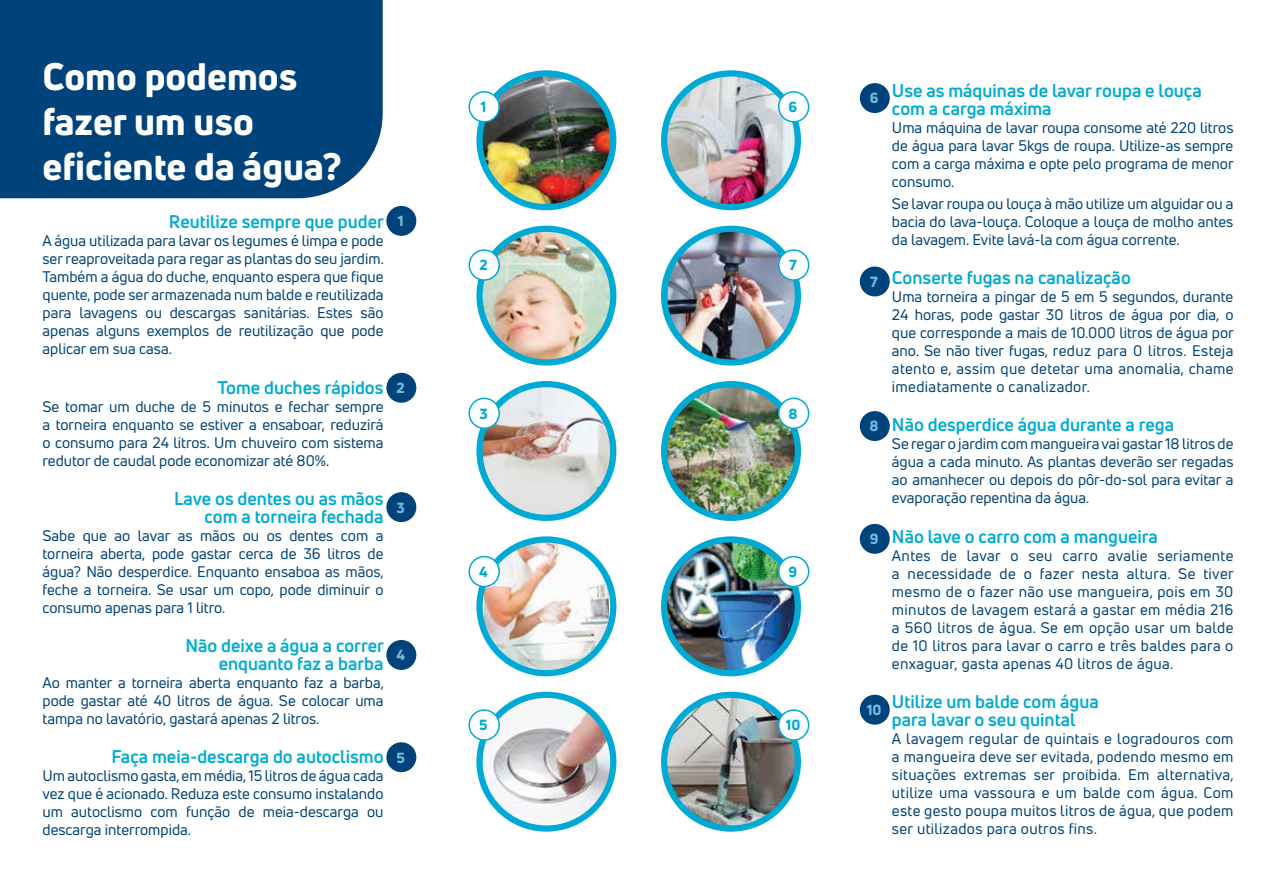
<style>
.page{position:relative;width:1276px;height:893px;background:#fff}
.page>*{position:absolute;margin:0;border:0;box-sizing:border-box;transform-origin:0 0}
.t1{font:800 37.5px/45px "Uni Neue";color:#fff}
.t2{font:700 18px/18px "Uni Neue";color:#00aad4;text-align:right}
.t3{font:15px/18px "Uni Neue";color:#00427a;text-align:justify}
.t4{font:800 14.4px "Uni Neue";color:#70bede}
.t5{font:800 14.4px "Uni Neue";color:#00aad4}
</style>
<div class="page">
<div style="left:0;top:0;width:383px;height:198px;background:#00427a"></div>
<img style="left:483px;top:229px;width:128px;height:133px">
<div style="left:476px;top:226px;width:140px;height:140px;border:6px solid #00aad4;border-radius:50%"></div>
<img style="left:479px;top:384px;width:134px;height:134px;border-radius:67px">
<div style="left:476px;top:381px;width:140px;height:140px;border:6px solid #00aad4;border-radius:50%"></div>
<img style="left:484px;top:539px;width:125px;height:134px">
<div style="left:476px;top:536px;width:140px;height:140px;border:6px solid #00aad4;border-radius:50%"></div>
<img style="left:479px;top:695px;width:134px;height:133px;border-radius:67px">
<div style="left:476px;top:692px;width:140px;height:140px;border:6px solid #00aad4;border-radius:50%"></div>
<img style="left:664px;top:229px;width:134px;height:133px;border-radius:67px">
<div style="left:661px;top:226px;width:140px;height:140px;border:6px solid #00aad4;border-radius:50%"></div>
<img style="left:664px;top:384px;width:134px;height:134px;border-radius:67px">
<div style="left:661px;top:381px;width:140px;height:140px;border:6px solid #00aad4;border-radius:50%"></div>
<img style="left:664px;top:539px;width:134px;height:134px;border-radius:67px">
<div style="left:661px;top:536px;width:140px;height:140px;border:6px solid #00aad4;border-radius:50%"></div>
<img style="left:664px;top:695px;width:134px;height:133px;border-radius:67px">
<div style="left:661px;top:692px;width:140px;height:140px;border:6px solid #00aad4;border-radius:50%"></div>
<div style="left:386px;top:206px;width:30px;height:30px;background:#00427a;border-radius:50%"></div>
<div style="left:386px;top:492px;width:30px;height:30px;background:#00427a;border-radius:50%"></div>
<div style="left:386px;top:373px;width:30px;height:30px;background:#00427a;border-radius:50%"></div>
<div style="left:386px;top:640px;width:30px;height:30px;background:#00427a;border-radius:50%"></div>
<div style="left:386px;top:742px;width:30px;height:30px;background:#00427a;border-radius:50%"></div>
<div style="left:860px;top:83px;width:29px;height:30px;background:#00427a;border-radius:50%"></div>
<div style="left:860px;top:411px;width:29px;height:30px;background:#00427a;border-radius:50%"></div>
<div style="left:860px;top:266px;width:29px;height:30px;background:#00427a;border-radius:50%"></div>
<div style="left:860px;top:524px;width:29px;height:30px;background:#00427a;border-radius:50%"></div>
<div style="left:860px;top:695px;width:29px;height:30px;background:#00427a;border-radius:50%"></div>
<img style="left:479px;top:73px;width:134px;height:134px;border-radius:67px">
<div style="left:476px;top:70px;width:140px;height:140px;border:6px solid #00aad4;border-radius:50%"></div>
<img style="left:664px;top:73px;width:134px;height:134px;border-radius:67px">
<div style="left:661px;top:70px;width:140px;height:140px;border:6px solid #00aad4;border-radius:50%"></div>
<div style="left:778px;top:92px;width:30px;height:30px;background:#fff;border-radius:50%"></div>
<div style="left:778px;top:91px;width:31px;height:32px;border:2px solid #00aad4;border-radius:50%"></div>
<div style="left:469px;top:92px;width:30px;height:30px;background:#fff;border-radius:50%"></div>
<div style="left:468px;top:91px;width:32px;height:32px;border:2px solid #00aad4;border-radius:50%"></div>
<div style="left:778px;top:398px;width:30px;height:30px;background:#fff;border-radius:50%"></div>
<div style="left:778px;top:398px;width:31px;height:31px;border:2px solid #00aad4;border-radius:50%"></div>
<div style="left:469px;top:398px;width:30px;height:30px;background:#fff;border-radius:50%"></div>
<div style="left:468px;top:398px;width:32px;height:31px;border:2px solid #00aad4;border-radius:50%"></div>
<div style="left:778px;top:250px;width:30px;height:30px;background:#fff;border-radius:50%"></div>
<div style="left:778px;top:249px;width:31px;height:32px;border:2px solid #00aad4;border-radius:50%"></div>
<div style="left:469px;top:250px;width:30px;height:30px;background:#fff;border-radius:50%"></div>
<div style="left:468px;top:249px;width:32px;height:32px;border:2px solid #00aad4;border-radius:50%"></div>
<div style="left:778px;top:557px;width:30px;height:29px;background:#fff;border-radius:50%"></div>
<div style="left:778px;top:556px;width:31px;height:31px;border:2px solid #00aad4;border-radius:50%"></div>
<div style="left:469px;top:557px;width:30px;height:29px;background:#fff;border-radius:50%"></div>
<div style="left:468px;top:556px;width:32px;height:31px;border:2px solid #00aad4;border-radius:50%"></div>
<div style="left:778px;top:710px;width:30px;height:30px;background:#fff;border-radius:50%"></div>
<div style="left:778px;top:709px;width:31px;height:32px;border:2px solid #00aad4;border-radius:50%"></div>
<div style="left:469px;top:710px;width:30px;height:30px;background:#fff;border-radius:50%"></div>
<div style="left:468px;top:709px;width:32px;height:32px;border:2px solid #00aad4;border-radius:50%"></div>
<h1 class="t1" style="left:43px;top:54px;width:301px">Como podemos fazer um uso eficiente da água?</h1>
<p class="t2" style="left:169px;top:213px;width:216px">Reutilize sempre que puder</p>
<p class="t3" style="left:43px;top:232px;width:343px">A água utilizada para lavar os legumes é limpa e pode ser reaproveitada para regar as plantas do seu jardim.<br>Também a água do duche, enquanto espera que fique quente, pode ser armazenada num balde e reutilizada para lavagens ou descargas sanitárias. Estes são apenas alguns exemplos de reutilização que pode aplicar em sua casa.</p>
<p class="t2" style="left:218px;top:378px;width:167px">Tome duches rápidos</p>
<p class="t3" style="left:43px;top:397px;width:342px">Se tomar um duche de 5 minutos e fechar sempre a torneira enquanto se estiver a ensaboar, reduzirá o consumo para 24 litros. Um chuveiro com sistema redutor de caudal pode economizar até 80%.</p>
<p class="t2" style="left:174px;top:489px;width:211px">Lave os dentes ou as mãos com a torneira fechada</p>
<p class="t3" style="left:43px;top:526px;width:343px">Sabe que ao lavar as mãos ou os dentes com a torneira aberta, pode gastar cerca de 36 litros de água? Não desperdice. Enquanto ensaboa as mãos, feche a torneira. Se usar um copo, pode diminuir o consumo apenas para 1 litro.</p>
<p class="t2" style="left:185px;top:636px;width:200px">Não deixe a água a correr enquanto faz a barba</p>
<p class="t3" style="left:43px;top:673px;width:343px">Ao manter a torneira aberta enquanto faz a barba, pode gastar até 40 litros de água. Se colocar uma tampa no lavatório, gastará apenas 2 litros.</p>
<p class="t2" style="left:111px;top:748px;width:274px">Faça meia-descarga do autoclismo</p>
<p class="t3" style="left:43px;top:767px;width:342px">Um autoclismo gasta, em média, 15 litros de água cada vez que é acionado. Reduza este consumo instalando um autoclismo com função de meia-descarga ou descarga interrompida.</p>
<p class="t4" style="left:398px;top:211px;width:7px">1</p>
<p class="t4" style="left:396px;top:378px;width:10px">2</p>
<p class="t4" style="left:396px;top:498px;width:10px">3</p>
<p class="t4" style="left:396px;top:645px;width:10px">4</p>
<p class="t4" style="left:396px;top:748px;width:10px">5</p>
<p class="t5" style="left:480px;top:97px;width:7px">1</p>
<p class="t5" style="left:788px;top:97px;width:10px">6</p>
<p class="t5" style="left:479px;top:256px;width:10px">2</p>
<p class="t5" style="left:789px;top:256px;width:9px">7</p>
<p class="t5" style="left:479px;top:404px;width:10px">3</p>
<p class="t5" style="left:788px;top:404px;width:11px">8</p>
<p class="t5" style="left:479px;top:562px;width:10px">4</p>
<p class="t5" style="left:788px;top:562px;width:10px">9</p>
<p class="t5" style="left:479px;top:715px;width:10px">5</p>
<p class="t5" style="left:785px;top:715px;width:16px">10</p>
<p class="t4" style="left:869px;top:89px;width:10px">6</p>
<p class="t4" style="left:870px;top:272px;width:9px">7</p>
<p class="t4" style="left:869px;top:417px;width:11px">8</p>
<p class="t4" style="left:869px;top:529px;width:10px">9</p>
<p class="t4" style="left:866px;top:700px;width:16px">10</p>
<p class="t2" style="left:892px;top:81px;width:311px;text-align:left">Use as máquinas de lavar roupa e louça com a carga máxima</p>
<p class="t3" style="left:892px;top:118px;width:343px">Uma máquina de lavar roupa consome até 220 litros de água para lavar 5kgs de roupa. Utilize-as sempre com a carga máxima e opte pelo programa de menor consumo.</p>
<p class="t3" style="left:892px;top:194px;width:343px">Se lavar roupa ou louça à mão utilize um alguidar ou a bacia do lava-louça. Coloque a louça de molho antes da lavagem. Evite lavá-la com água corrente.</p>
<p class="t2" style="left:892px;top:268px;width:240px">Conserte fugas na canalização</p>
<p class="t3" style="left:892px;top:288px;width:343px">Uma torneira a pingar de 5 em 5 segundos, durante 24 horas, pode gastar 30 litros de água por dia, o que corresponde a mais de 10.000 litros de água por ano. Se não tiver fugas, reduz para 0 litros. Esteja atento e, assim que detetar uma anomalia, chame imediatamente o canalizador.</p>
<p class="t2" style="left:892px;top:416px;width:283px">Não desperdice água durante a rega</p>
<p class="t3" style="left:892px;top:435px;width:343px">Se regar o jardim com mangueira vai gastar 18 litros de água a cada minuto. As plantas deverão ser regadas ao amanhecer ou depois do pôr-do-sol para evitar a evaporação repentina da água.</p>
<p class="t2" style="left:892px;top:527px;width:267px">Não lave o carro com a mangueira</p>
<p class="t3" style="left:892px;top:546px;width:343px">Antes de lavar o seu carro avalie seriamente a necessidade de o fazer nesta altura. Se tiver mesmo de o fazer não use mangueira, pois em 30 minutos de lavagem estará a gastar em média 216 a 560 litros de água. Se em opção usar um balde de 10 litros para lavar o carro e três baldes para o enxaguar, gasta apenas 40 litros de água.</p>
<p class="t2" style="left:892px;top:692px;width:208px;text-align:left">Utilize um balde com água para lavar o seu quintal</p>
<p class="t3" style="left:892px;top:729px;width:343px">A lavagem regular de quintais e logradouros com a mangueira deve ser evitada, podendo mesmo em situações extremas ser proibida. Em alternativa, utilize uma vassoura e um balde com água. Com este gesto poupa muitos litros de água, que podem ser utilizados para outros fins.</p>
</div>
